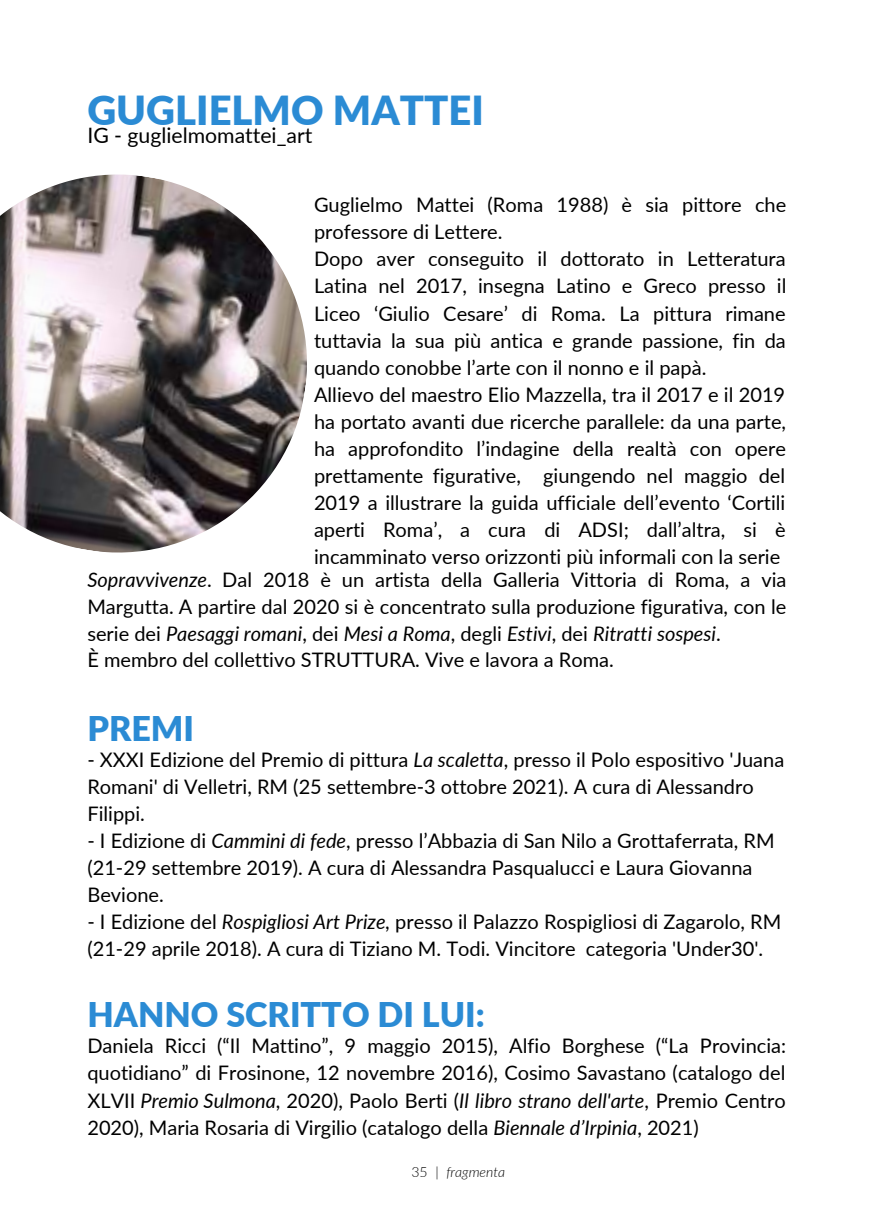
<style>
.page{position:relative;width:873px;height:1224px;background:#fff}
.page>*{position:absolute;margin:0;border:0;box-sizing:border-box;transform-origin:0 0}
.t1{font:900 40px "Lato";color:#2b8bd4}
.t2{font:900 34px "Lato";color:#2b8bd4}
.t3{font:21.2px "Lato";color:#000}
.t4{font:20px/27px "Lato";color:#000}
.t5{font:italic 300 14px "Lato";color:#000}
.s1{font-style:italic}
.s2{font-style:normal}
</style>
<div class="page">
<img style="left:0;top:174px;width:307px;height:379px">
<h1 class="t1" style="left:87px;top:86px;width:398px">GUGLIELMO MATTEI</h1>
<p class="t3" style="left:87px;top:122px;width:226px">IG - guglielmomattei_art</p>
<p class="t4" style="left:314px;top:191px;width:474px">Guglielmo Mattei (Roma 1988) è sia pittore che professore di Lettere.<br>Dopo aver conseguito il dottorato in Letteratura Latina nel 2017, insegna Latino e Greco presso il Liceo ‘Giulio Cesare’ di Roma. La pittura rimane tuttavia la sua più antica e grande passione, fin da quando conobbe l’arte con il nonno e il papà.<br>Allievo del maestro Elio Mazzella, tra il 2017 e il 2019 ha portato avanti due ricerche parallele: da una parte, ha approfondito l’indagine della realtà con opere prettamente figurative, giungendo nel maggio del 2019 a illustrare la guida ufficiale dell’evento ‘Cortili aperti Roma’, a cura di ADSI; dall’altra, si è incamminato verso orizzonti più informali con la serie</p>
<p class="t4" style="left:87px;top:566px;width:701px"><span class="s1">Sopravvivenze</span>. Dal 2018 è un artista della Galleria Vittoria di Roma, a via Margutta. A partire dal 2020 si è concentrato sulla produzione figurativa, con le serie dei <span class="s1">Paesaggi romani</span>, dei <span class="s1">Mesi a Roma</span>, degli <span class="s1">Estivi</span>, dei <span class="s1">Ritratti sospesi</span>.<br>È membro del collettivo STRUTTURA. Vive e lavora a Roma.</p>
<h2 class="t2" style="left:87px;top:708px;width:108px">PREMI</h2>
<p class="t4" style="left:87px;top:746px;width:698px">- XXXI Edizione del Premio di pittura <span class="s1">La scaletta</span>, presso il Polo espositivo 'Juana<br>Romani' di Velletri, RM (25 settembre-3 ottobre 2021). A cura di Alessandro<br>Filippi.</p>
<p class="t4" style="left:87px;top:827px;width:689px">- I Edizione di <span class="s1">Cammini di fede</span>, presso l’Abbazia di San Nilo a Grottaferrata, RM (21-29 settembre 2019). A cura di Alessandra Pasqualucci e Laura Giovanna<br>Bevione.</p>
<p class="t4" style="left:87px;top:908px;width:696px">- I Edizione del <span class="s1">Rospigliosi Art Prize,</span> presso il Palazzo Rospigliosi di Zagarolo, RM (21-29 aprile 2018). A cura di Tiziano M. Todi. Vincitore categoria 'Under30'.</p>
<h2 class="t2" style="left:87px;top:994px;width:399px">HANNO SCRITTO DI LUI:</h2>
<p class="t4" style="left:87px;top:1032px;width:700px;text-align:justify">Daniela Ricci (“Il Mattino”, 9 maggio 2015), Alfio Borghese (“La Provincia: quotidiano” di Frosinone, 12 novembre 2016), Cosimo Savastano (catalogo del XLVII <span class="s1">Premio Sulmona</span>, 2020), Paolo Berti (<span class="s1">Il libro strano dell'arte</span>, Premio Centro 2020), Maria Rosaria di Virgilio (catalogo della <span class="s1">Biennale d’Irpinia</span>, 2021)</p>
<p class="t5" style="left:411px;top:1163px;width:95px"><span class="s2">35 |</span> fragmenta</p>
</div>
